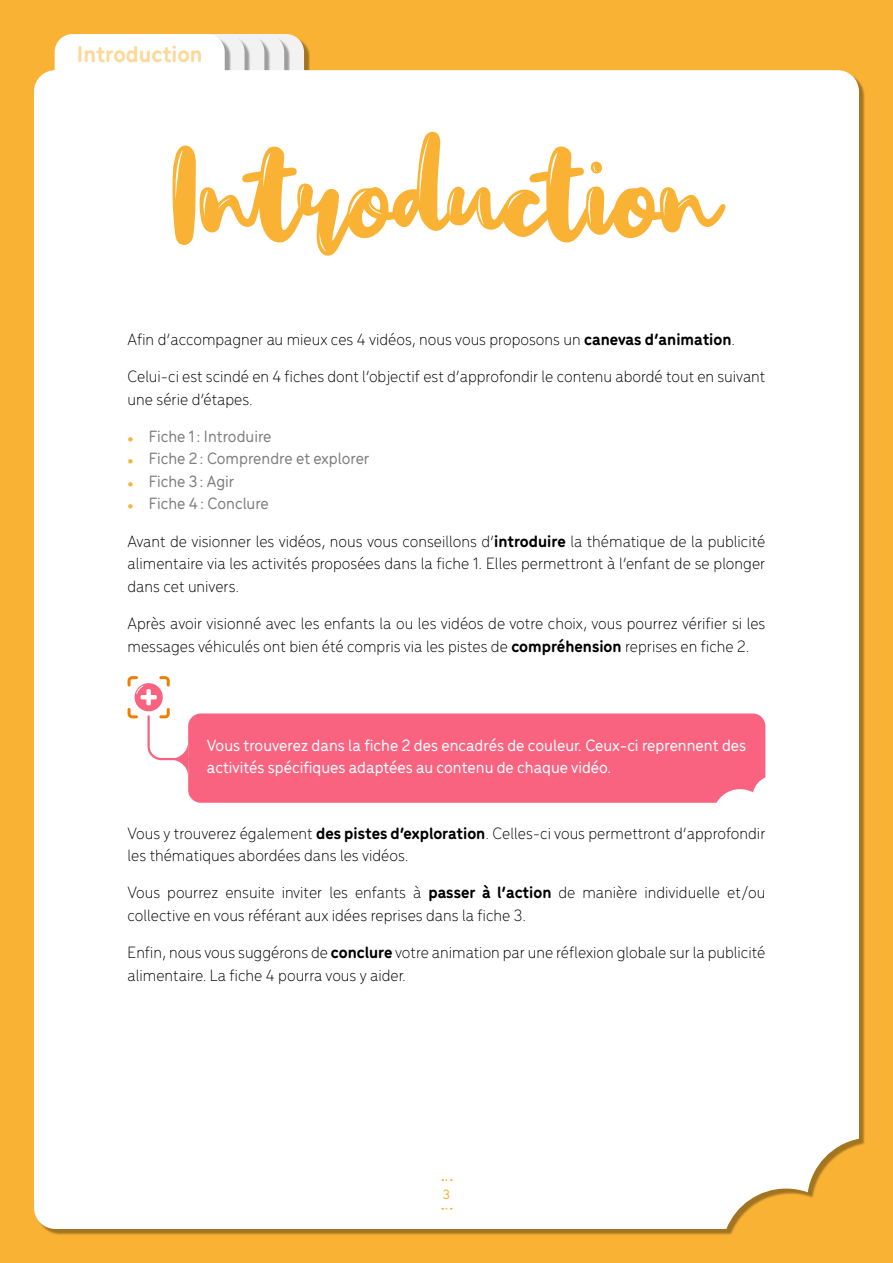
<style>
.page{position:relative;width:893px;height:1263px;background:#f9b233}
.page>*{position:absolute;margin:0;border:0;box-sizing:border-box;transform-origin:0 0}
.t1{font:132px "Big Snow";color:#f9b233}
.t2{font:700 24px "Menco";color:#fcd899}
.t3{font:300 17.25px/22.5px "Menco";color:#000}
.t4{font:500 17.25px/22.5px "Menco";color:#fff}
.t5{font:500 17.25px "Menco";color:#808080}
.t6{font:500 14.25px "Menco";color:#f9b233}
.s1{font-weight:700}
.s2{font-weight:900;color:#f9b233}
.s3{font-weight:500;color:#808080}
</style>
<div class="page">
<svg style="left:134px;top:34px;width:170px;height:72px"></svg>
<div style="left:97px;top:37px;width:174px;height:76px;background:#000;opacity:.35"></div>
<svg style="left:94px;top:34px;width:170px;height:72px"></svg>
<div style="left:55px;top:34px;width:170px;height:72px;background:#fff;border-radius:18px"></div>
<div style="left:34px;top:70px;width:825px;height:1159px;background:#fff"></div>
<svg style="left:442px;top:1179px;width:10px;height:2px"></svg>
<svg style="left:550px;top:152px;width:8px;height:36px"></svg>
<svg style="left:263px;top:152px;width:8px;height:36px"></svg>
<svg style="left:447px;top:190px;width:8px;height:26px"></svg>
<svg style="left:473px;top:192px;width:11px;height:33px"></svg>
<svg style="left:349px;top:190px;width:35px;height:26px"></svg>
<svg style="left:591px;top:164px;width:7px;height:8px"></svg>
<svg style="left:586px;top:189px;width:7px;height:36px"></svg>
<svg style="left:417px;top:135px;width:13px;height:68px"></svg>
<svg style="left:508px;top:192px;width:15px;height:18px"></svg>
<svg style="left:660px;top:190px;width:8px;height:27px"></svg>
<svg style="left:677px;top:198px;width:15px;height:11px"></svg>
<svg style="left:200px;top:190px;width:8px;height:27px"></svg>
<svg style="left:218px;top:198px;width:14px;height:11px"></svg>
<svg style="left:299px;top:186px;width:6px;height:21px"></svg>
<svg style="left:318px;top:232px;width:8px;height:20px"></svg>
<svg style="left:175px;top:150px;width:8px;height:50px"></svg>
<svg style="left:128px;top:676px;width:71px;height:99px;background:#fde8e8"></svg>
<div style="left:188px;top:713px;width:577px;height:90px;background:#fa6380;border-radius:13px"></div>
<svg style="left:716px;top:777px;width:50px;height:27px"></svg>
<h2 class="t2" style="left:77px;top:36px;width:127px">Introduction</h2>
<h1 class="t1" style="left:172px;top:116px;width:550px">Introduction</h1>
<p class="t3" style="left:128px;top:319px;width:639px;line-height:37.3px">Afin d’accompagner au mieux ces 4 vidéos, nous vous proposons un <span class="s1">canevas d’animation</span>.<br>Celui-ci est scindé en 4 fiches dont l’objectif est d’approfondir le contenu abordé tout en suivant</p>
<p class="t3" style="left:128px;top:387px;width:127px">une série d’étapes.</p>
<p class="t5" style="left:128px;top:424px;width:146px"><span class="s2">•</span> Fiche 1 : Introduire</p>
<p class="t5" style="left:128px;top:446px;width:243px"><span class="s2">•</span> Fiche 2 : Comprendre et explorer</p>
<p class="t5" style="left:128px;top:469px;width:108px"><span class="s2">•</span> Fiche 3 : Agir</p>
<p class="t3" style="left:128px;top:484px;width:639px;line-height:37.3px"><span class="s2">•</span> <span class="s3">Fiche 4 : Conclure<br></span>Avant de visionner les vidéos, nous vous conseillons d’<span class="s1">introduire</span> la thématique de la publicité</p>
<p class="t3" style="left:128px;top:551px;width:639px">alimentaire via les activités proposées dans la fiche 1. Elles permettront à l’enfant de se plonger dans cet univers.</p>
<p class="t3" style="left:128px;top:611px;width:639px">Après avoir visionné avec les enfants la ou les vidéos de votre choix, vous pourrez vérifier si les messages véhiculés ont bien été compris via les pistes de <span class="s1">compréhension</span> reprises en fiche 2.</p>
<p class="t4" style="left:207px;top:733px;width:541px">Vous trouverez dans la fiche 2 des encadrés de couleur. Ceux-ci reprennent des activités spécifiques adaptées au contenu de chaque vidéo.</p>
<p class="t3" style="left:128px;top:821px;width:639px">Vous y trouverez également <span class="s1">des pistes d’exploration</span>. Celles-ci vous permettront d’approfondir les thématiques abordées dans les vidéos.</p>
<p class="t3" style="left:128px;top:880px;width:639px">Vous pourrez ensuite inviter les enfants à <span class="s1">passer à l’action</span> de manière individuelle et/ou collective en vous référant aux idées reprises dans la fiche 3.</p>
<p class="t3" style="left:128px;top:940px;width:639px">Enfin, nous vous suggérons de <span class="s1">conclure</span> votre animation par une réflexion globale sur la publicité alimentaire. La fiche 4 pourra vous y aider.</p>
<p class="t6" style="left:443px;top:1184px;width:9px">3</p>
</div>
